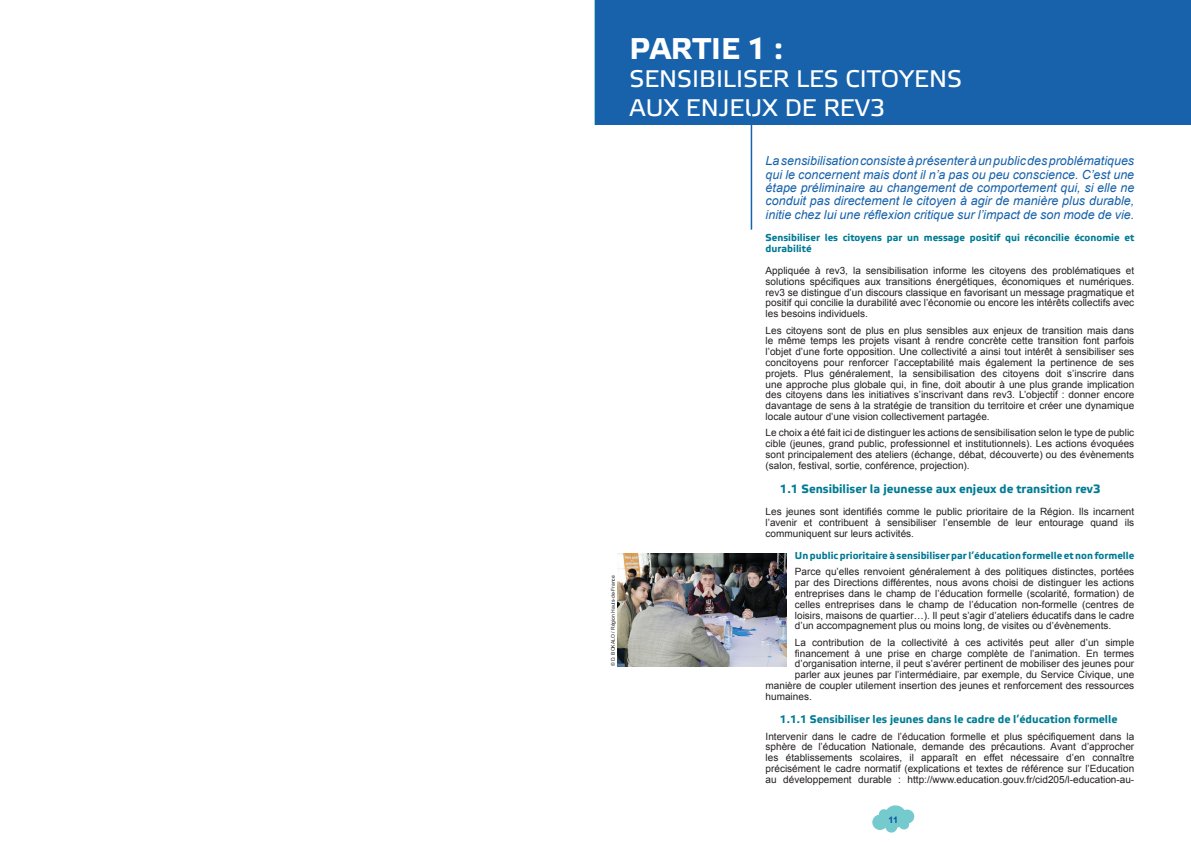
<style>
.page{position:relative;width:1191px;height:842px;background:#fff}
.page>*{position:absolute;margin:0;border:0;box-sizing:border-box;transform-origin:0 0}
.t1{font:700 30px "Etelka Text";color:#fff}
.t2{font:24px/28.8px "Etelka Text";color:#fff}
.t3{font:italic 12.5px/13.5px "Arial";color:#1762ab;text-align:justify}
.t4{font:700 12px "Etelka Text";color:#007b94}
.t5{font:700 11px "Etelka Text";color:#007b94}
.t6{font:10px/10.8px "Arial";color:#231f20;text-align:justify}
.t7{font:700 10px/10.8px "Etelka Text";color:#007b94}
.t8{font:700 9px "Arial";color:#0850a3}
.t9{font:5px "Arial";color:#231f20}
</style>
<div class="page">
<svg style="left:872px;top:805px;width:42px;height:27px"></svg>
<hr style="left:594px;top:0;width:3px;height:125px;background:#95d6d8">
<div style="left:595px;top:0;width:596px;height:125px;background:#1762ab"></div>
<hr style="left:750px;top:113px;width:2px;height:117px;background:#1762ab">
<img style="left:617px;top:554px;width:169px;height:113px">
<h1 class="t1" style="left:629px;top:29px;width:155px">PARTIE 1 :</h1>
<h2 class="t2" style="left:629px;top:65px;width:334px">SENSIBILISER LES CITOYENS<br>AUX ENJEUX DE REV3</h2>
<p class="t9" style="left:609px;top:666px;width:92px;rotate:-90deg">© D. BOKALO / Région Hauts-de-France</p>
<p class="t3" style="left:765px;top:154px;width:370px">La sensibilisation consiste à présenter à un public des problématiques qui le concernent mais dont il n’a pas ou peu conscience. C’est une étape préliminaire au changement de comportement qui, si elle ne conduit pas directement le citoyen à agir de manière plus durable, initie chez lui une réflexion critique sur l’impact de son mode de vie.</p>
<p class="t7" style="left:765px;top:232px;width:370px">Sensibiliser les citoyens par un message positif qui réconcilie économie et durabilité</p>
<p class="t6" style="left:765px;top:265px;width:370px">Appliquée à rev3, la sensibilisation informe les citoyens des problématiques et solutions spécifiques aux transitions énergétiques, économiques et numériques. rev3 se distingue d’un discours classique en favorisant un message pragmatique et positif qui concilie la durabilité avec l’économie ou encore les intérêts collectifs avec les besoins individuels.</p>
<p class="t6" style="left:765px;top:325px;width:370px">Les citoyens sont de plus en plus sensibles aux enjeux de transition mais dans le même temps les projets visant à rendre concrète cette transition font parfois l’objet d’une forte opposition. Une collectivité a ainsi tout intérêt à sensibiliser ses concitoyens pour renforcer l’acceptabilité mais également la pertinence de ses projets. Plus généralement, la sensibilisation des citoyens doit s’inscrire dans une approche plus globale qui, in fine, doit aboutir à une plus grande implication des citoyens dans les initiatives s’inscrivant dans rev3. L’objectif : donner encore davantage de sens à la stratégie de transition du territoire et créer une dynamique locale autour d’une vision collectivement partagée.</p>
<p class="t6" style="left:765px;top:428px;width:370px">Le choix a été fait ici de distinguer les actions de sensibilisation selon le type de public cible (jeunes, grand public, professionnel et institutionnels). Les actions évoquées sont principalement des ateliers (échange, débat, découverte) ou des évènements (salon, festival, sortie, conférence, projection).</p>
<p class="t4" style="left:780px;top:481px;width:322px">1.1 Sensibiliser la jeunesse aux enjeux de transition rev3</p>
<p class="t6" style="left:765px;top:506px;width:370px">Les jeunes sont identifiés comme le public prioritaire de la Région. Ils incarnent l’avenir et contribuent à sensibiliser l’ensemble de leur entourage quand ils communiquent sur leurs activités.</p>
<p class="t7" style="left:795px;top:550px;width:341px">Un public prioritaire à sensibiliser par l’éducation formelle et non formelle</p>
<p class="t6" style="left:795px;top:567px;width:341px">Parce qu’elles renvoient généralement à des politiques distinctes, portées par des Directions différentes, nous avons choisi de distinguer les actions entreprises dans le champ de l’éducation formelle (scolarité, formation) de celles entreprises dans le champ de l’éducation non-formelle (centres de loisirs, maisons de quartier…). Il peut s’agir d’ateliers éducatifs dans le cadre d’un accompagnement plus ou moins long, de visites ou d’évènements.</p>
<p class="t6" style="left:795px;top:637px;width:341px">La contribution de la collectivité à ces activités peut aller d’un simple</p>
<p class="t6" style="left:795px;top:648px;width:341px">financement à une prise en charge complète de l’animation. En termes</p>
<p class="t6" style="left:795px;top:659px;width:341px">d’organisation interne, il peut s’avérer pertinent de mobiliser des jeunes pour</p>
<p class="t6" style="left:795px;top:669px;width:341px">parler aux jeunes par l’intermédiaire, par exemple, du Service Civique, une</p>
<p class="t6" style="left:765px;top:680px;width:370px">manière de coupler utilement insertion des jeunes et renforcement des ressources</p>
<p class="t6" style="left:765px;top:691px;width:48px">humaines.</p>
<p class="t5" style="left:780px;top:712px;width:339px">1.1.1 Sensibiliser les jeunes dans le cadre de l’éducation formelle</p>
<p class="t6" style="left:765px;top:731px;width:370px">Intervenir dans le cadre de l’éducation formelle et plus spécifiquement dans la sphère de l’éducation Nationale, demande des précautions. Avant d’approcher les établissements scolaires, il apparaît en effet nécessaire d’en connaître précisément le cadre normatif (explications et textes de référence sur l’Education au développement durable : http://www.education.gouv.fr/cid205/l-education-au-</p>
<p class="t8" style="left:888px;top:814px;width:11px">11</p>
</div>
